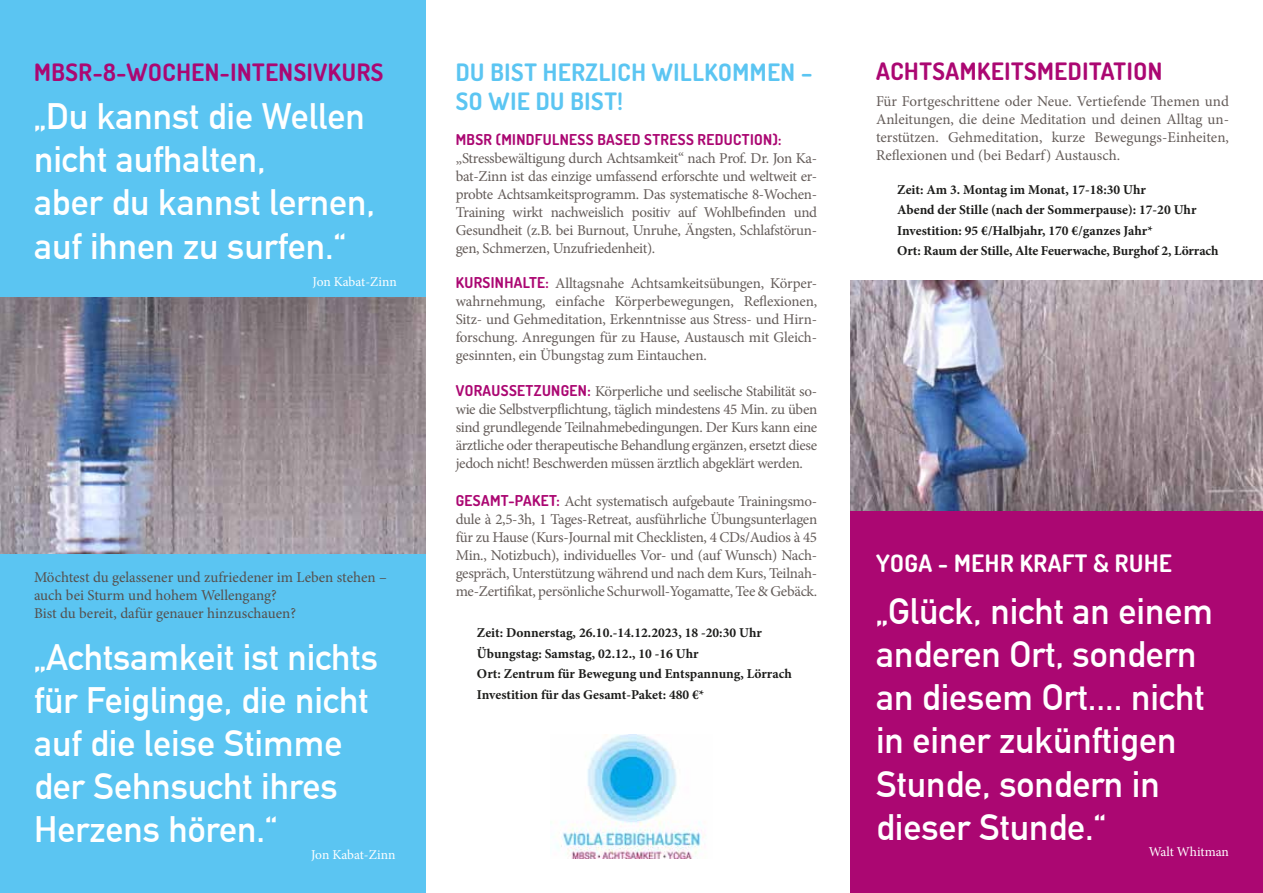
<style>
.page{position:relative;width:1263px;height:893px;background:#fff}
.page>*{position:absolute;margin:0;border:0;box-sizing:border-box;transform-origin:0 0}
.t1{font:700 36px/43.2px "DIN Alternate";color:#fff}
.t2{font:700 24px "Dosis";letter-spacing:.025em;color:#ab0772}
.t3{font:700 24px/28.8px "Dosis";letter-spacing:.025em;color:#5bc5f2}
.t4{font:700 24px "Dosis";letter-spacing:.025em;color:#fff}
.t5{font:15px/18px "Minion Pro";letter-spacing:-.02em;color:#645c59;text-align:justify}
.t6{font:15px/18px "Minion Pro";color:#564f4c}
.t7{font:700 15px "Dosis";letter-spacing:.025em;color:#ab0772}
.t8{font:700 13.5px/20.4px "Minion Pro";color:#1d1d1b}
.t9{font:13.5px "Minion Pro";letter-spacing:-.01em;color:#fff}
.s1{font-family:"Dosis";font-weight:700;color:#ab0772}
</style>
<div class="page">
<div style="left:0;top:0;width:426px;height:893px;background:#5bc5f2"></div>
<img style="left:0;top:298px;width:426px;height:256px">
<div style="left:850px;top:306px;width:413px;height:587px;background:#ab0772"></div>
<img style="left:850px;top:281px;width:413px;height:229px">
<img style="left:556px;top:735px;width:149px;height:124px">
<h2 class="t2" style="left:34px;top:56px;width:351px">MBSR-8-WOCHEN-INTENSIVKURS</h2>
<h1 class="t1" style="left:34px;top:92px;width:342px">„Du kannst die Wellen nicht aufhalten,<br>aber du kannst lernen, auf ihnen zu surfen.“</h1>
<p class="t9" style="left:313px;top:272px;width:86px">Jon Kabat-Zinn</p>
<p class="t6" style="left:34px;top:568px;width:354px">Möchtest du gelassener und zufriedener im Leben stehen – auch bei Sturm und hohem Wellengang?<br>Bist du bereit, dafür genauer hinzuschauen?</p>
<h1 class="t1" style="left:34px;top:633px;width:345px">„Achtsamkeit ist nichts für Feiglinge, die nicht auf die leise Stimme der Sehnsucht ihres<br>Herzens hören.“</h1>
<p class="t9" style="left:311px;top:845px;width:86px">Jon Kabat-Zinn</p>
<h2 class="t3" style="left:456px;top:57px;width:358px">DU BIST HERZLICH WILLKOMMEN –<br>SO WIE DU BIST!</h2>
<p class="t7" style="left:456px;top:129px;width:327px">MBSR (MINDFULNESS BASED STRESS REDUCTION):</p>
<p class="t5" style="left:456px;top:149px;width:363px">„Stressbewältigung durch Achtsamkeit“ nach Prof. Dr. Jon Ka&shy;bat-Zinn ist das einzige umfassend erforschte und weltweit er&shy;probte Achtsamkeitsprogramm. Das systematische 8-Wochen-Training wirkt nachweislich positiv auf Wohlbefinden und Gesundheit (z.B. bei Burnout, Unruhe, Ängsten, Schlafstörun&shy;gen, Schmerzen, Unzufriedenheit).</p>
<p class="t5" style="left:456px;top:274px;width:363px"><span class="s1">KURSINHALTE:</span> Alltagsnahe Achtsamkeitsübungen, Körper&shy;wahrnehmung, einfache Körperbewegungen, Reflexionen, Sitz- und Gehmeditation, Erkenntnisse aus Stress- und Hirn&shy;forschung. Anregungen für zu Hause, Austausch mit Gleich&shy;gesinnten, ein Übungstag zum Eintauchen.</p>
<p class="t5" style="left:456px;top:382px;width:363px"><span class="s1">VORAUSSETZUNGEN:</span> Körperliche und seelische Stabilität so&shy;wie die Selbstverpflichtung, täglich mindestens 45 Min. zu üben sind grundlegende Teilnahmebedingungen. Der Kurs kann eine ärztliche oder therapeutische Behandlung ergänzen, ersetzt diese jedoch nicht! Beschwerden müssen ärztlich abgeklärt werden.</p>
<p class="t5" style="left:456px;top:493px;width:363px"><span class="s1">GESAMT-PAKET:</span> Acht systematisch aufgebaute Trainingsmo&shy;dule à 2,5-3h, 1 Tages-Retreat, ausführliche Übungsunterlagen für zu Hause (Kurs-Journal mit Checklisten, 4 CDs/Audios à 45<br>Min., Notizbuch), individuelles Vor- und (auf Wunsch) Nach&shy;gespräch, Unterstützung während und nach dem Kurs, Teilnah&shy;me-Zertifikat, persönliche Schurwoll-Yogamatte, Tee &amp; Gebäck.</p>
<p class="t8" style="left:477px;top:623px;width:316px">Zeit: Donnerstag, 26.10.-14.12.2023, 18 -20:30 Uhr Übungstag: Samstag, 02.12., 10 -16 Uhr<br>Ort: Zentrum für Bewegung und Entspannung, Lörrach Investition für das Gesamt-Paket: 480 €*</p>
<h2 class="t2" style="left:876px;top:55px;width:288px">ACHTSAMKEITSMEDITATION</h2>
<p class="t5" style="left:876px;top:93px;width:354px">Für Fortgeschrittene oder Neue. Vertiefende Themen und Anleitungen, die deine Meditation und deinen Alltag un&shy;terstützen. Gehmeditation, kurze Bewegungs-Einheiten, Reflexionen und (bei Bedarf) Austausch.</p>
<p class="t8" style="left:897px;top:179px;width:323px">Zeit: Am 3. Montag im Monat, 17-18:30 Uhr<br>Abend der Stille (nach der Sommerpause): 17-20 Uhr Investition: 95 €/Halbjahr, 170 €/ganzes Jahr*<br>Ort: Raum der Stille, Alte Feuerwache, Burghof 2, Lörrach</p>
<h2 class="t4" style="left:876px;top:547px;width:297px">YOGA - MEHR KRAFT &amp; RUHE</h2>
<h1 class="t1" style="left:876px;top:587px;width:339px">„Glück, nicht an einem anderen Ort, sondern an diesem Ort.... nicht in einer zukünftigen<br>Stunde, sondern in dieser Stunde.“</h1>
<p class="t9" style="left:1149px;top:843px;width:82px">Walt Whitman</p>
</div>
